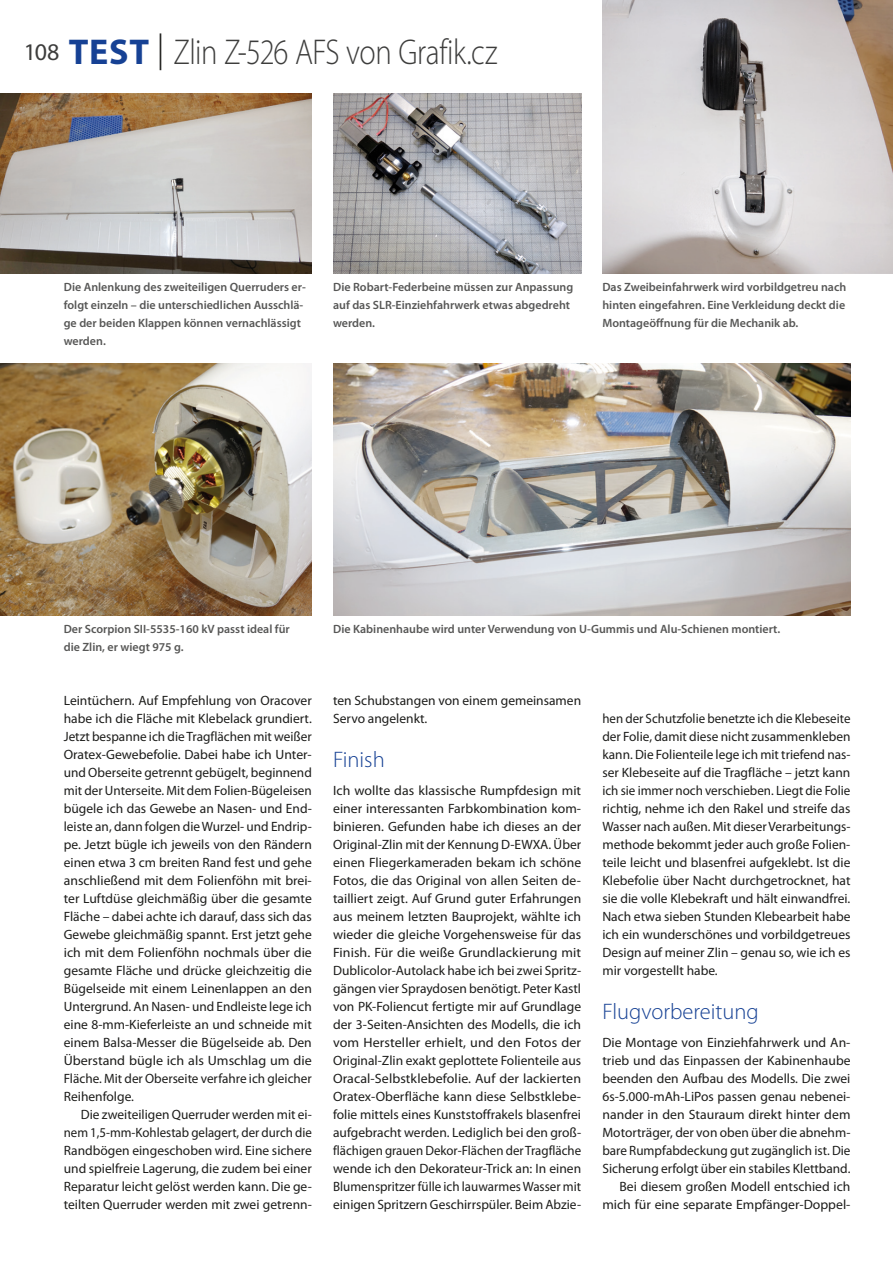
<style>
.page{position:relative;width:893px;height:1263px;background:#fff}
.page>*{position:absolute;margin:0;border:0;box-sizing:border-box;transform-origin:0 0}
.t1{font:300 36px "Myriad Pro";letter-spacing:-.02em;color:#3d3d3c;scale:.85 1}
.t2{font:300 22.5px "Myriad Pro";color:#164194}
.t3{font:13.5px/18px "Myriad Pro";color:#1d1d1b;text-align:justify}
.t4{font:13.5px/18px "Myriad Pro";color:#1d1d1b;text-align:justify;scale:.96 1}
.t5{font:600 12px/18px "Myriad Pro";color:#575756}
.s1{font-weight:400;font-size:24px}
.s2{font-weight:700;color:#164194}
.s3{font-size:36.75px;color:#1d1d1b}
</style>
<div class="page">
<img style="left:0;top:93px;width:312px;height:180px">
<img style="left:333px;top:93px;width:248px;height:180px">
<img style="left:602px;top:0;width:291px;height:273px">
<img style="left:0;top:363px;width:312px;height:252px">
<img style="left:333px;top:363px;width:517px;height:252px">
<h1 class="t1" style="left:24px;top:32px;width:559px"><span class="s1">108</span> <span class="s2">TEST</span> <span class="s3">|</span> Zlin Z-526 AFS von Grafik.cz</h1>
<p class="t5" style="left:64px;top:278px;width:244px">Die Anlenkung des zweiteiligen Querruders er&shy;folgt einzeln – die unterschiedlichen Ausschlä&shy;ge der beiden Klappen können vernachlässigt werden.</p>
<p class="t5" style="left:333px;top:278px;width:242px">Die Robart-Federbeine müssen zur Anpassung auf das SLR-Einziehfahrwerk etwas abgedreht werden.</p>
<p class="t5" style="left:602px;top:278px;width:245px;text-align:justify">Das Zweibeinfahrwerk wird vorbildgetreu nach hinten eingefahren. Eine Verkleidung deckt die Montageöffnung für die Mechanik ab.</p>
<p class="t5" style="left:64px;top:620px;width:228px">Der Scorpion SII-5535-160 kV passt ideal für die Zlin, er wiegt 975 g.</p>
<p class="t5" style="left:333px;top:620px;width:449px">Die Kabinenhaube wird unter Verwendung von U-Gummis und Alu-Schienen montiert.</p>
<p class="t3" style="left:64px;top:691px;width:250px">Leintüchern. Auf Empfehlung von Oracover habe ich die Fläche mit Klebelack grundiert.<br>Jetzt bespanne ich die Tragflächen mit weißer Oratex-Gewebefolie. Dabei habe ich Unter&shy;und Oberseite getrennt gebügelt, beginnend mit der Unterseite. Mit dem Folien-Bügeleisen bügele ich das Gewebe an Nasen- und End&shy;leiste an, dann folgen die Wurzel- und Endrip&shy;pe. Jetzt bügle ich jeweils von den Rändern einen etwa 3 cm breiten Rand fest und gehe anschließend mit dem Folienföhn mit brei&shy;ter Luftdüse gleichmäßig über die gesamte Fläche – dabei achte ich darauf, dass sich das Gewebe gleichmäßig spannt. Erst jetzt gehe ich mit dem Folienföhn nochmals über die gesamte Fläche und drücke gleichzeitig die Bügelseide mit einem Leinenlappen an den Untergrund. An Nasen- und Endleiste lege ich eine 8-mm-Kieferleiste an und schneide mit einem Balsa-Messer die Bügelseide ab. Den Überstand bügle ich als Umschlag um die Fläche. Mit der Oberseite verfahre ich gleicher Reihenfolge.</p>
<p class="t3" style="left:64px;top:1105px;width:250px;text-indent:17px">Die zweiteiligen Querruder werden mit ei&shy;nem 1,5-mm-Kohlestab gelagert, der durch die Randbögen eingeschoben wird. Eine sichere und spielfreie Lagerung, die zudem bei einer Reparatur leicht gelöst werden kann. Die ge&shy;teilten Querruder werden mit zwei getrenn-</p>
<p class="t3" style="left:333px;top:691px;width:250px">ten Schubstangen von einem gemeinsamen<br>Servo angelenkt.</p>
<h2 class="t2" style="left:333px;top:747px;width:53px">Finish</h2>
<p class="t3" style="left:333px;top:781px;width:250px">Ich wollte das klassische Rumpfdesign mit einer interessanten Farbkombination kom&shy;binieren. Gefunden habe ich dieses an der Original-Zlin mit der Kennung D-EWXA. Über einen Fliegerkameraden bekam ich schöne Fotos, die das Original von allen Seiten de&shy;tailliert zeigt. Auf Grund guter Erfahrungen aus meinem letzten Bauprojekt, wählte ich wieder die gleiche Vorgehensweise für das Finish. Für die weiße Grundlackierung mit Dublicolor-Autolack habe ich bei zwei Spritz&shy;gängen vier Spraydosen benötigt. Peter Kastl von PK-Foliencut fertigte mir auf Grundlage der 3-Seiten-Ansichten des Modells, die ich vom Hersteller erhielt, und den Fotos der Original-Zlin exakt geplottete Folienteile aus Oracal-Selbstklebefolie. Auf der lackierten Oratex-Oberfläche kann diese Selbstklebe&shy;folie mittels eines Kunststoffrakels blasenfrei aufgebracht werden. Lediglich bei den groß&shy;flächigen grauen Dekor-Flächen der Tragfläche wende ich den Dekorateur-Trick an: In einen Blumenspritzer fülle ich lauwarmes Wasser mit einigen Spritzern Geschirrspüler. Beim Abzie-</p>
<p class="t4" style="left:602px;top:709px;width:260px">hen der Schutzfolie benetzte ich die Klebeseite der Folie, damit diese nicht zusammenkleben kann. Die Folienteile lege ich mit triefend nas&shy;ser Klebeseite auf die Tragfläche – jetzt kann ich sie immer noch verschieben. Liegt die Folie richtig, nehme ich den Rakel und streife das Wasser nach außen. Mit dieser Verarbeitungs&shy;methode bekommt jeder auch große Folien&shy;teile leicht und blasenfrei aufgeklebt. Ist die Klebefolie über Nacht durchgetrocknet, hat sie die volle Klebekraft und hält einwandfrei.<br>Nach etwa sieben Stunden Klebearbeit habe ich ein wunderschönes und vorbildgetreues Design auf meiner Zlin – genau so, wie ich es mir vorgestellt habe.</p>
<h2 class="t2" style="left:602px;top:999px;width:158px">Flugvorbereitung</h2>
<p class="t3" style="left:602px;top:1033px;width:250px;text-align:right">Die Montage von Einziehfahrwerk und An&shy;trieb und das Einpassen der Kabinenhaube beenden den Aufbau des Modells. Die zwei 6s-5.000-mAh-LiPos passen genau nebenei&shy;nander in den Stauraum direkt hinter dem Motorträger, der von oben über die abnehm&shy;bare Rumpfabdeckung gut zugänglich ist. Die Sicherung erfolgt über ein stabiles Klettband.<br>Bei diesem großen Modell entschied ich mich für eine separate Empfänger-Doppel-</p>
</div>
